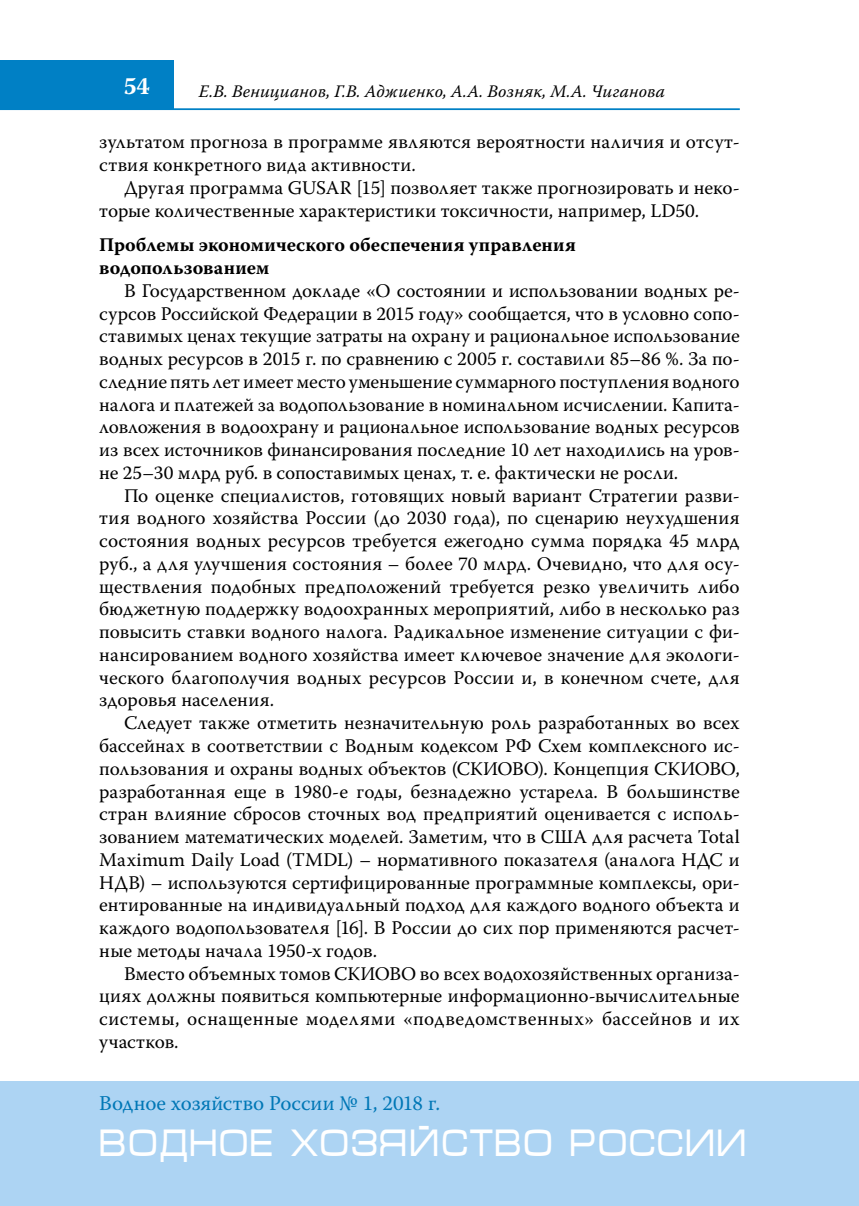
<style>
.page{position:relative;width:859px;height:1206px;background:#fff}
.page>*{position:absolute;margin:0;border:0;box-sizing:border-box;transform-origin:0 0}
.t1{font:38.5px "Micra";color:#fff;scale:.81 1}
.t2{font:700 24.5px "Warnock Pro";color:#fff}
.t3{font:21px "Warnock Pro";color:#0077b6}
.t4{font:19.25px/22.8px "Warnock Pro";letter-spacing:.005em;color:#000;text-align:justify}
.t5{font:700 19.25px/23.1px "Warnock Pro";color:#000}
.t6{font:italic 17.5px "Warnock Pro";letter-spacing:.005em;color:#000}
</style>
<div class="page">
<hr style="left:0;top:108px;width:739px;height:2px;background:#0080c5">
<div style="left:0;top:60px;width:174px;height:50px;background:#0080c5"></div>
<div style="left:0;top:1081px;width:858px;height:124px;background:#add4f3"></div>
<p class="t2" style="left:123px;top:71px;width:28px">54</p>
<p class="t6" style="left:199px;top:81px;width:467px">Е.В. Веницианов, Г.В. Аджиенко, А.А. Возняк, М.А. Чиганова</p>
<p class="t4" style="left:99px;top:130px;width:641px">зультатом прогноза в программе являются вероятности наличия и отсут&shy;ствия конкретного вида активности.</p>
<p class="t4" style="left:99px;top:176px;width:641px;text-indent:25px">Другая программа GUSAR [15] позволяет также прогнозировать и неко&shy;торые количественные характеристики токсичности, например, LD50.</p>
<p class="t5" style="left:99px;top:232px;width:478px">Проблемы экономического обеспечения управления водопользованием</p>
<p class="t4" style="left:99px;top:279px;width:641px;text-indent:25px">В Государственном докладе «О состоянии и использовании водных ре&shy;сурсов Российской Федерации в 2015 году» сообщается, что в условно сопо&shy;ставимых ценах текущие затраты на охрану и рациональное использование водных ресурсов в 2015 г. по сравнению с 2005 г. составили 85–86 %. За по&shy;следние пять лет имеет место уменьшение суммарного поступления водного налога и платежей за водопользование в номинальном исчислении. Капита&shy;ловложения в водоохрану и рациональное использование водных ресурсов из всех источников финансирования последние 10 лет находились на уров&shy;не 25–30 млрд руб. в сопоставимых ценах, т. е. фактически не росли.</p>
<p class="t4" style="left:99px;top:483px;width:641px;text-indent:25px">По оценке специалистов, готовящих новый вариант Стратегии разви&shy;тия водного хозяйства России (до 2030 года), по сценарию неухудшения состояния водных ресурсов требуется ежегодно сумма порядка 45 млрд руб., а для улучшения состояния – более 70 млрд. Очевидно, что для осу&shy;ществления подобных предположений требуется резко увеличить либо бюджетную поддержку водоохранных мероприятий, либо в несколько раз повысить ставки водного налога. Радикальное изменение ситуации с фи&shy;нансированием водного хозяйства имеет ключевое значение для экологи&shy;ческого благополучия водных ресурсов России и, в конечном счете, для здоровья населения.</p>
<p class="t4" style="left:99px;top:711px;width:641px;text-indent:25px">Следует также отметить незначительную роль разработанных во всех бассейнах в соответствии с Водным кодексом РФ Схем комплексного ис&shy;пользования и охраны водных объектов (СКИОВО). Концепция СКИОВО, разработанная еще в 1980-е годы, безнадежно устарела. В большинстве стран влияние сбросов сточных вод предприятий оценивается с исполь&shy;зованием математических моделей. Заметим, что в США для расчета Total Maximum Daily Load (TMDL) – нормативного показателя (аналога НДС и НДВ) – используются сертифицированные программные комплексы, ори&shy;ентированные на индивидуальный подход для каждого водного объекта и каждого водопользователя [16]. В России до сих пор применяются расчет&shy;ные методы начала 1950-х годов.</p>
<p class="t4" style="left:99px;top:961px;width:641px;text-indent:25px">Вместо объемных томов СКИОВО во всех водохозяйственных организа&shy;циях должны появиться компьютерные информационно-вычислительные системы, оснащенные моделями «подведомственных» бассейнов и их участков.</p>
<p class="t3" style="left:99px;top:1090px;width:342px">Водное хозяйство России № 1, 2018 г.</p>
<h1 class="t1" style="left:99px;top:1122px;width:801px">ВОДНОЕ ХОЗЯЙСТВО РОССИИ</h1>
</div>
